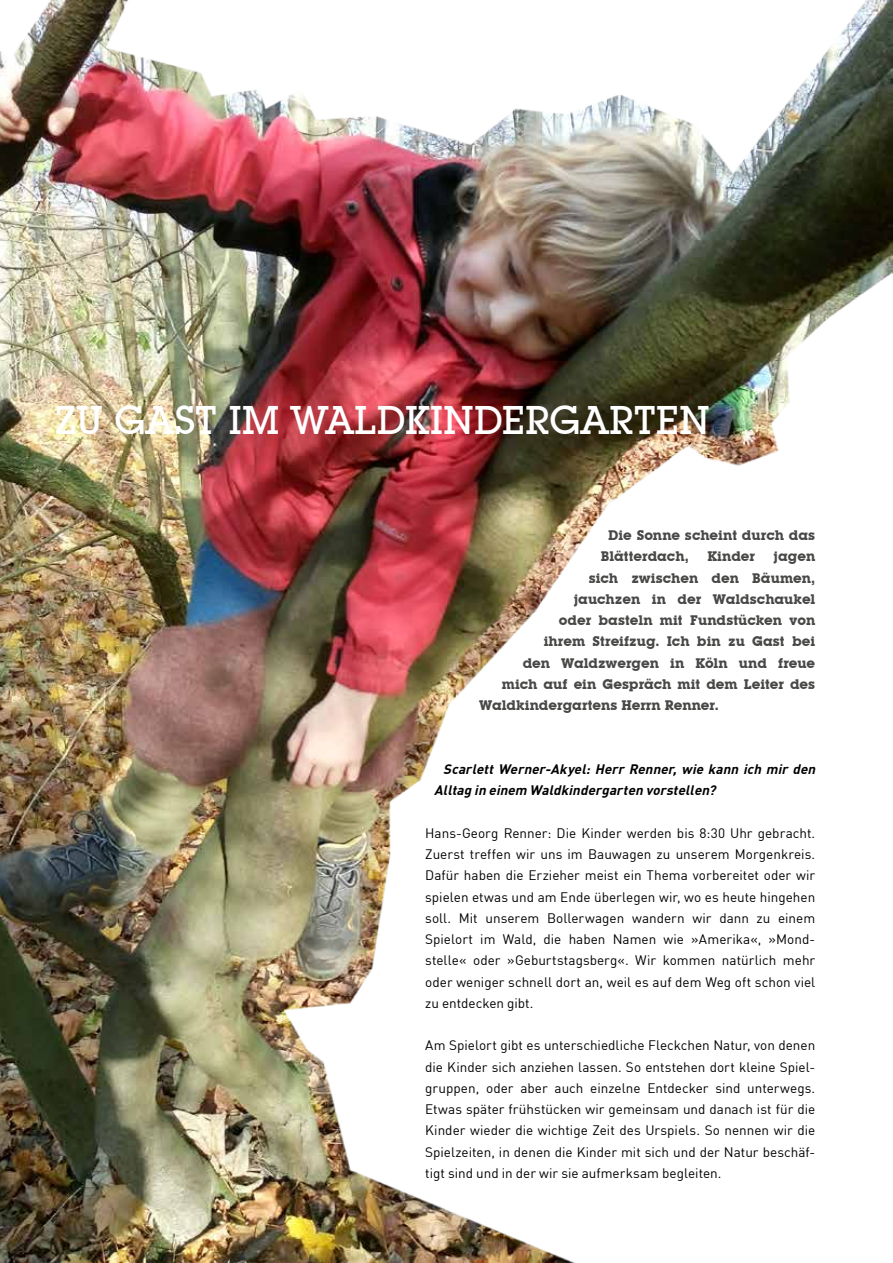
<style>
.page{position:relative;width:893px;height:1263px;background:#fff}
.page>*{position:absolute;margin:0;border:0;box-sizing:border-box;transform-origin:0 0}
.t1{font:500 39px "Lubalin Graph IT Cby BT";letter-spacing:-.01em;color:#fff}
.t2{font:13.5px/21.3px "DIN";color:#000;text-align:justify}
.t3{font:700 13.5px/21.3px "Lubalin Graph IT Cby BT";color:#484847}
.t4{font:italic 700 13.5px/21.3px "DIN";color:#000}
</style>
<div class="page">
<img style="left:0;top:0;width:893px;height:1263px">
<h1 class="t1" style="left:55px;top:396px;width:628px">ZU GAST IM WALDKINDERGARTEN</h1>
<p class="t3" style="left:601px;top:524px;width:216px;text-indent:7px">Die Sonne scheint durch das<br>Blätterdach,</p>
<p class="t3" style="left:707px;top:546px;width:49px">Kinder</p>
<p class="t3" style="left:774px;top:546px;width:43px">jagen</p>
<p class="t3" style="left:589px;top:567px;width:228px">sich zwischen den Bäumen,</p>
<p class="t3" style="left:574px;top:588px;width:243px">jauchzen in der Waldschaukel</p>
<p class="t3" style="left:559px;top:609px;width:258px">oder basteln mit Fundstücken von</p>
<p class="t3" style="left:544px;top:631px;width:273px">ihrem Streifzug. Ich bin zu Gast bei</p>
<p class="t3" style="left:523px;top:652px;width:294px">den Waldzwergen in Köln und freue</p>
<p class="t3" style="left:502px;top:673px;width:315px">mich auf ein Gespräch mit dem Leiter des</p>
<p class="t3" style="left:479px;top:695px;width:241px">Waldkindergartens Herrn Renner.</p>
<p class="t4" style="left:434px;top:758px;width:386px;text-indent:9px">Scarlett Werner-Akyel: Herr Renner, wie kann ich mir den<br>Alltag in einem Waldkindergarten vorstellen?</p>
<p class="t2" style="left:425px;top:822px;width:392px">Hans-Georg Renner: Die Kinder werden bis 8:30 Uhr gebracht.<br>Zuerst treffen wir uns im Bauwagen zu unserem Morgenkreis.<br>Dafür haben die Erzieher meist ein Thema vorbereitet oder wir spielen etwas und am Ende überlegen wir, wo es heute hingehen soll. Mit unserem Bollerwagen wandern wir dann zu einem Spielort im Wald, die haben Namen wie »Amerika«, »Mond&shy;stelle« oder »Geburtstagsberg«. Wir kommen natürlich mehr oder weniger schnell dort an, weil es auf dem Weg oft schon viel zu entdecken gibt.</p>
<p class="t2" style="left:425px;top:1034px;width:392px">Am Spielort gibt es unterschiedliche Fleckchen Natur, von denen die Kinder sich anziehen lassen. So entstehen dort kleine Spiel&shy;gruppen, oder aber auch einzelne Entdecker sind unterwegs.<br>Etwas später frühstücken wir gemeinsam und danach ist für die Kinder wieder die wichtige Zeit des Urspiels. So nennen wir die Spielzeiten, in denen die Kinder mit sich und der Natur beschäf&shy;tigt sind und in der wir sie aufmerksam begleiten.</p>
</div>
